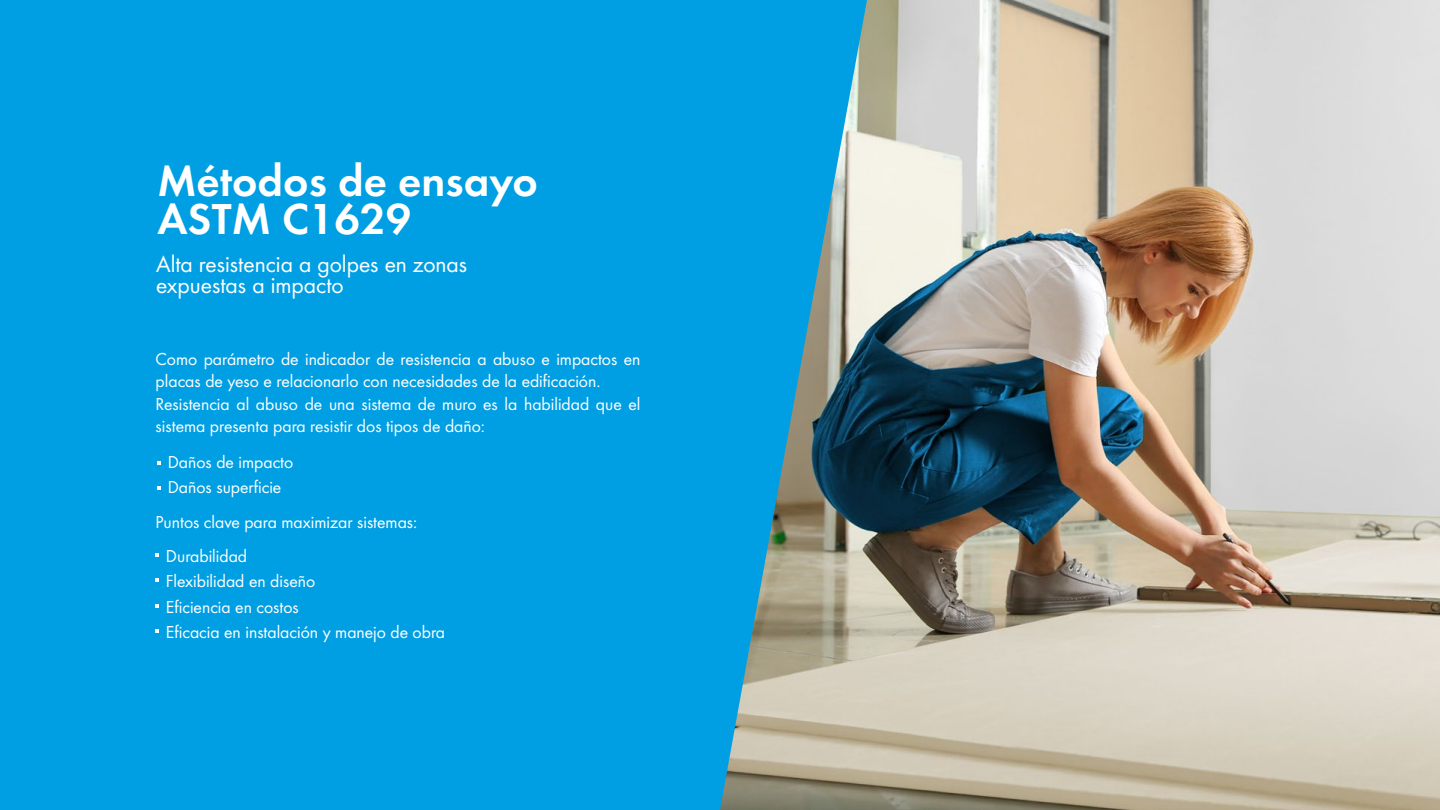
<style>
.page{position:relative;width:1440px;height:810px;background:#fff}
.page>*{position:absolute;margin:0;border:0;box-sizing:border-box;transform-origin:0 0}
.t1{font:45px/38.2px "Futura Dem";color:#fff}
.t2{font:24px/21px "Futura Boo";color:#fff}
.t3{font:18px/25.5px "Futura Boo";color:#fff}
</style>
<div class="page">
<div style="left:0;top:0;width:1043px;height:810px;background:#009fe3"></div>
<img style="left:867px;top:0;width:573px;height:810px">
<svg style="left:720px;top:0;width:147px;height:810px"></svg>
<svg style="left:157px;top:461px;width:4px;height:4px"></svg>
<svg style="left:155px;top:553px;width:4px;height:4px"></svg>
<svg style="left:157px;top:486px;width:4px;height:4px"></svg>
<svg style="left:155px;top:578px;width:4px;height:4px"></svg>
<svg style="left:155px;top:605px;width:4px;height:3px"></svg>
<svg style="left:155px;top:629px;width:4px;height:4px"></svg>
<h1 class="t1" style="left:157px;top:158px;width:382px">Métodos de ensayo<br>ASTM C1629</h1>
<h2 class="t2" style="left:156px;top:253px;width:313px">Alta resistencia a golpes en zonas expuestas a impacto</h2>
<p class="t3" style="left:156px;top:347px;width:486px;line-height:22.5px">Como parámetro de indicador de resistencia a abuso e impactos en placas de yeso e relacionarlo con necesidades de la edificación.<br>Resistencia al abuso de una sistema de muro es la habilidad que el sistema presenta para resistir dos tipos de daño:</p>
<p class="t3" style="left:168px;top:449px;width:127px">Daños de impacto<br>Daños superficie</p>
<p class="t3" style="left:156px;top:509px;width:263px">Puntos clave para maximizar sistemas:</p>
<p class="t3" style="left:166px;top:543px;width:281px">Durabilidad<br>Flexibilidad en diseño<br>Eficiencia en costos<br>Eficacia en instalación y manejo de obra</p>
</div>
